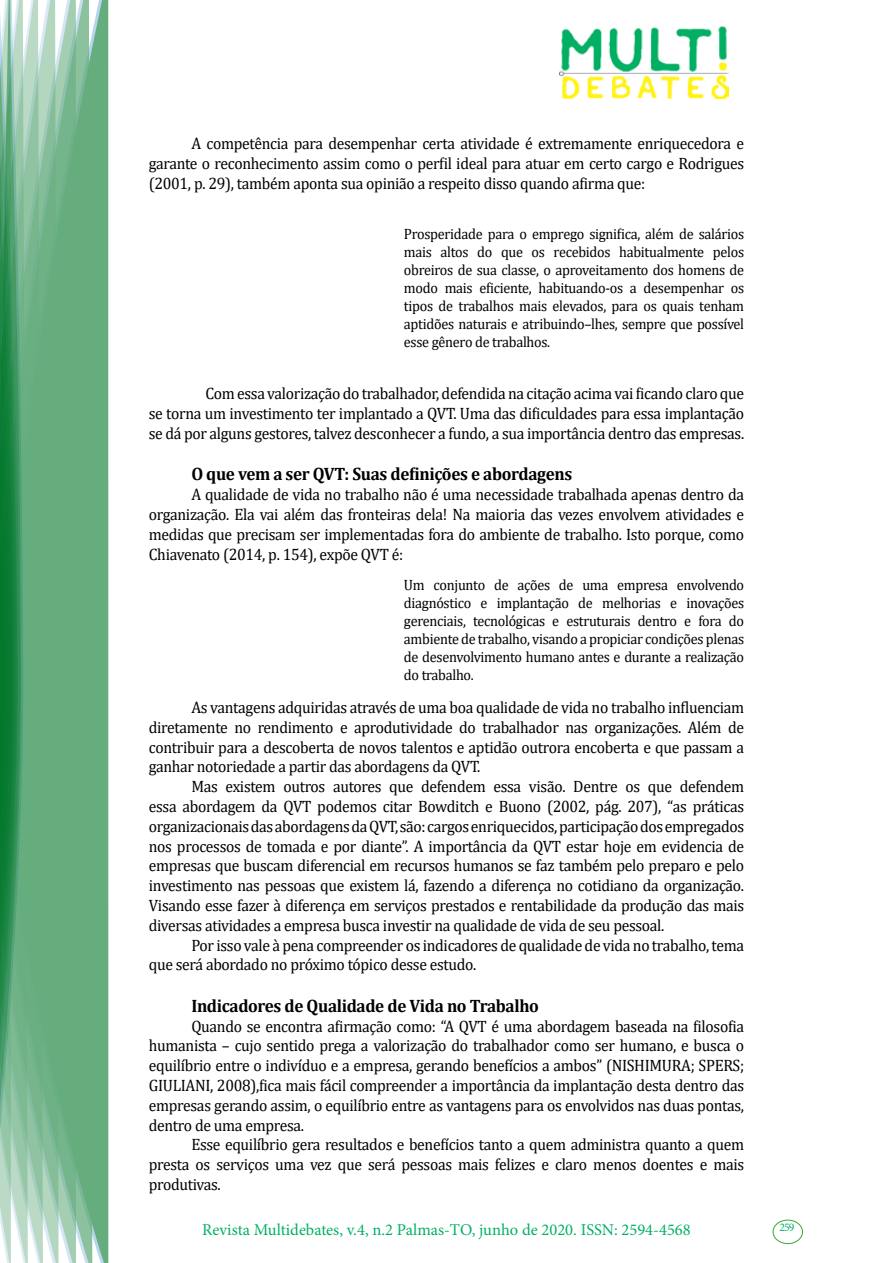
<style>
.page{position:relative;width:893px;height:1263px;background:#fff}
.page>*{position:absolute;margin:0;border:0;box-sizing:border-box;transform-origin:0 0}
.t1{font:700 18px "Cambria";letter-spacing:-.02em;color:#000;scale:.95 1}
.t2{font:16.5px/19.8px "Cambria";letter-spacing:-.02em;color:#000;text-align:justify;scale:.95 1}
.t3{font:16.5px "Minion Pro";color:#00b064}
.t4{font:15px/18px "Cambria";letter-spacing:-.02em;color:#000;text-align:justify;scale:.95 1}
.t5{font:11.7px "Minion Pro";color:#00b064}
</style>
<div class="page">
<img style="left:559px;top:26px;width:169px;height:72px">
<div style="left:95px;top:0;width:14px;height:1263px;background:#66ad7e"></div>
<svg style="left:79px;top:0;width:16px;height:1263px;background:#6cb083"></svg>
<svg style="left:62px;top:0;width:17px;height:1263px;background:#6fb287"></svg>
<svg style="left:45px;top:0;width:17px;height:1263px;background:#77b68d"></svg>
<svg style="left:30px;top:0;width:15px;height:1263px;background:#7bb891"></svg>
<svg style="left:0;top:0;width:30px;height:1263px;background:#5ba779"></svg>
<div style="left:772px;top:1219px;width:31px;height:25px;border:1px solid #3fa535;border-radius:50%"></div>
<p class="t2" style="left:149px;top:133px;width:628px;text-indent:43px">A competência para desempenhar certa atividade é extremamente enriquecedora e garante o reconhecimento assim como o perfil ideal para atuar em certo cargo e Rodrigues (2001, p. 29), também aponta sua opinião a respeito disso quando afirma que:</p>
<p class="t4" style="left:404px;top:225px;width:360px">Prosperidade para o emprego significa, além de salários mais altos do que os recebidos habitualmente pelos obreiros de sua classe, o aproveitamento dos homens de modo mais eficiente, habituando-os a desempenhar os tipos de trabalhos mais elevados, para os quais tenham aptidões naturais e atribuindo–lhes, sempre que possível esse gênero de trabalhos.</p>
<p class="t2" style="left:149px;top:384px;width:628px;text-indent:57px">Com essa valorização do trabalhador, defendida na citação acima vai ficando claro que se torna um investimento ter implantado a QVT. Uma das dificuldades para essa implantação se dá por alguns gestores, talvez desconhecer a fundo, a sua importância dentro das empresas.</p>
<p class="t1" style="left:191px;top:462px;width:402px">O que vem a ser QVT: Suas definições e abordagens</p>
<p class="t2" style="left:149px;top:485px;width:628px;text-indent:43px">A qualidade de vida no trabalho não é uma necessidade trabalhada apenas dentro da organização. Ela vai além das fronteiras dela! Na maioria das vezes envolvem atividades e medidas que precisam ser implementadas fora do ambiente de trabalho. Isto porque, como Chiavenato (2014, p. 154), expõe QVT é:</p>
<p class="t4" style="left:404px;top:576px;width:360px">Um conjunto de ações de uma empresa envolvendo diagnóstico e implantação de melhorias e inovações gerenciais, tecnológicas e estruturais dentro e fora do ambiente de trabalho, visando a propiciar condições plenas de desenvolvimento humano antes e durante a realização do trabalho.</p>
<p class="t2" style="left:149px;top:697px;width:628px;text-indent:43px">As vantagens adquiridas através de uma boa qualidade de vida no trabalho influenciam diretamente no rendimento e aprodutividade do trabalhador nas organizações. Além de contribuir para a descoberta de novos talentos e aptidão outrora encoberta e que passam a ganhar notoriedade a partir das abordagens da QVT.</p>
<p class="t2" style="left:149px;top:777px;width:628px;text-indent:43px">Mas existem outros autores que defendem essa visão. Dentre os que defendem essa abordagem da QVT podemos citar Bowditch e Buono (2002, pág. 207), “as práticas organizacionais das abordagens da QVT, são: cargos enriquecidos, participação dos empregados nos processos de tomada e por diante”. A importância da QVT estar hoje em evidencia de empresas que buscam diferencial em recursos humanos se faz também pelo preparo e pelo investimento nas pessoas que existem lá, fazendo a diferença no cotidiano da organização.<br>Visando esse fazer à diferença em serviços prestados e rentabilidade da produção das mais diversas atividades a empresa busca investir na qualidade de vida de seu pessoal.</p>
<p class="t2" style="left:149px;top:935px;width:628px;text-indent:43px">Por isso vale à pena compreender os indicadores de qualidade de vida no trabalho, tema que será abordado no próximo tópico desse estudo.</p>
<p class="t1" style="left:191px;top:993px;width:367px">Indicadores de Qualidade de Vida no Trabalho</p>
<p class="t2" style="left:149px;top:1016px;width:628px;text-indent:43px">Quando se encontra afirmação como: “A QVT é uma abordagem baseada na filosofia humanista – cujo sentido prega a valorização do trabalhador como ser humano, e busca o equilíbrio entre o indivíduo e a empresa, gerando benefícios a ambos” (NISHIMURA; SPERS; GIULIANI, 2008),fica mais fácil compreender a importância da implantação desta dentro das empresas gerando assim, o equilíbrio entre as vantagens para os envolvidos nas duas pontas, dentro de uma empresa.</p>
<p class="t2" style="left:149px;top:1135px;width:628px;text-indent:43px">Esse equilíbrio gera resultados e benefícios tanto a quem administra quanto a quem presta os serviços uma vez que será pessoas mais felizes e claro menos doentes e mais produtivas.</p>
<p class="t3" style="left:202px;top:1218px;width:490px">Revista Multidebates, v.4, n.2 Palmas-TO, junho de 2020. ISSN: 2594-4568</p>
<p class="t5" style="left:779px;top:1219px;width:16px">259</p>
</div>
